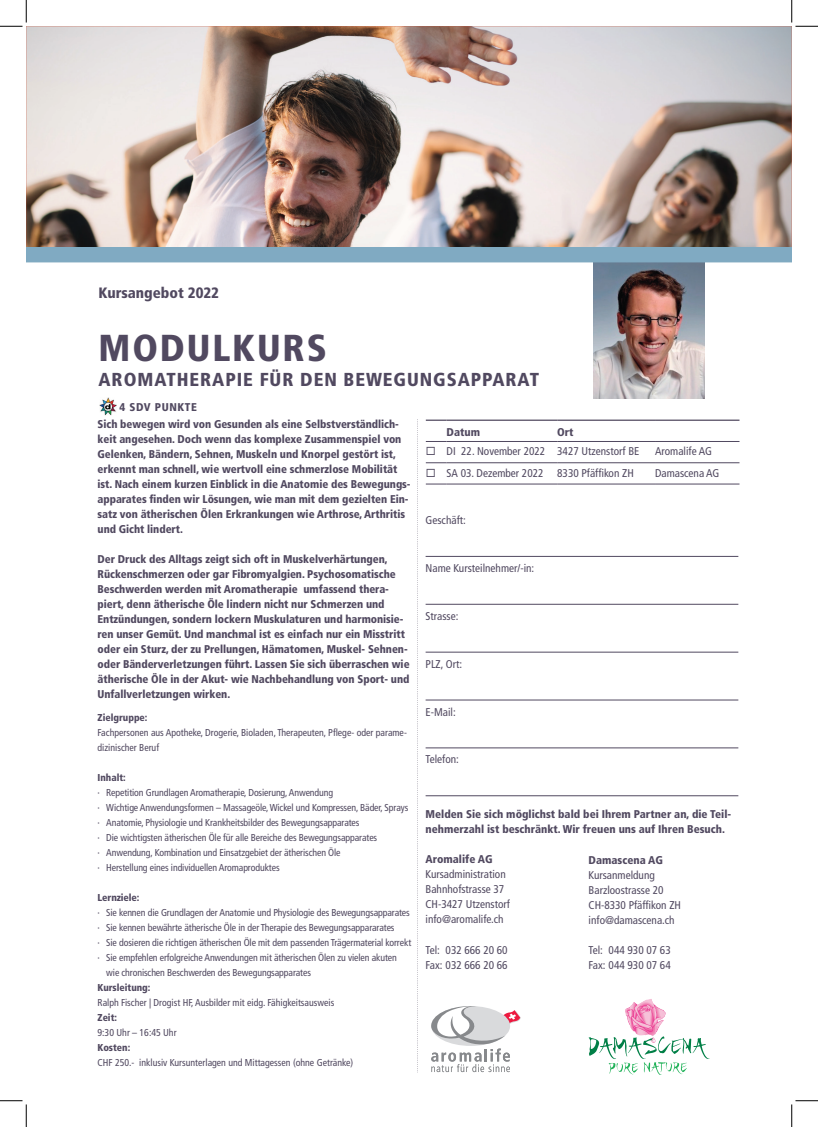
<style>
.page{position:relative;width:818px;height:1127px;background:#fff}
.page>*{position:absolute;margin:0;border:0;box-sizing:border-box;transform-origin:0 0}
.t1{font:900 condensed 37.5px "Frutiger LT Com";letter-spacing:.05em;color:#514960}
.t2{font:900 condensed 18.75px "Frutiger LT Com";letter-spacing:.05em;color:#514960}
.t3{font:900 condensed 15px "Frutiger LT Com";color:#514960}
.t4{font:900 condensed 11.25px/15px "Frutiger LT Com";letter-spacing:-.005em;color:#514960}
.t5{font:condensed 11.25px/15px "Frutiger LT Com";color:#514960}
.t6{font:condensed 10px/15px "Frutiger LT Com";letter-spacing:-.01em;color:#514960}
.t7{font:900 condensed 10px "Frutiger LT Com";color:#514960}
</style>
<div class="page">
<img style="left:26px;top:26px;width:766px;height:221px">
<img style="left:593px;top:262px;width:112px;height:137px">
<div style="left:26px;top:247px;width:766px;height:15px;background:#80aac2"></div>
<img style="left:630px;top:999px;width:26px;height:26px">
<img style="left:625px;top:1007px;width:5px;height:18px">
<img style="left:656px;top:1006px;width:10px;height:19px">
<svg style="left:589px;top:1025px;width:120px;height:49px"></svg>
<svg style="left:431px;top:1006px;width:90px;height:65px"></svg>
<svg style="left:417px;top:419px;width:1px;height:653px"></svg>
<hr style="left:426px;top:419px;width:21px;height:2px;background:#514960">
<hr style="left:447px;top:419px;width:110px;height:2px;background:#514960">
<hr style="left:557px;top:419px;width:98px;height:2px;background:#514960">
<hr style="left:655px;top:419px;width:84px;height:2px;background:#514960">
<svg style="left:426px;top:441px;width:21px;height:1px"></svg>
<hr style="left:447px;top:441px;width:110px;height:1px;background:#514960">
<hr style="left:557px;top:441px;width:98px;height:1px;background:#514960">
<hr style="left:655px;top:441px;width:84px;height:1px;background:#514960">
<hr style="left:557px;top:483px;width:98px;height:1px;background:#514960">
<hr style="left:655px;top:483px;width:84px;height:1px;background:#514960">
<svg style="left:426px;top:462px;width:21px;height:1px"></svg>
<hr style="left:447px;top:462px;width:110px;height:1px;background:#514960">
<hr style="left:557px;top:462px;width:98px;height:1px;background:#514960">
<hr style="left:655px;top:462px;width:84px;height:1px;background:#514960">
<svg style="left:426px;top:483px;width:21px;height:1px"></svg>
<hr style="left:447px;top:483px;width:110px;height:1px;background:#514960">
<hr style="left:426px;top:556px;width:312px;height:1px;background:#514960">
<hr style="left:426px;top:604px;width:312px;height:1px;background:#514960">
<hr style="left:426px;top:651px;width:312px;height:1px;background:#514960">
<hr style="left:426px;top:699px;width:312px;height:1px;background:#514960">
<hr style="left:426px;top:747px;width:312px;height:1px;background:#514960">
<hr style="left:426px;top:795px;width:312px;height:1px;background:#514960">
<img style="left:99px;top:398px;width:17px;height:18px">
<svg style="left:0;top:0;width:27px;height:27px"></svg>
<svg style="left:0;top:1100px;width:27px;height:26px"></svg>
<svg style="left:791px;top:0;width:27px;height:27px"></svg>
<svg style="left:791px;top:1100px;width:27px;height:26px"></svg>
<h3 class="t3" style="left:99px;top:284px;width:122px">Kursangebot 2022</h3>
<h1 class="t1" style="left:99px;top:325px;width:230px">MODULKURS</h1>
<h2 class="t2" style="left:99px;top:368px;width:442px">AROMATHERAPIE FÜR DEN BEWEGUNGSAPPARAT</h2>
<p class="t4" style="left:98px;top:399px;width:303px;line-height:16.8px;text-indent:22px">4 SDV PUNKTE<br>Sich bewegen wird von Gesunden als eine Selbstverständlich-</p>
<p class="t4" style="left:98px;top:431px;width:315px">keit angesehen. Doch wenn das komplexe Zusammenspiel von Gelenken, Bändern, Sehnen, Muskeln und Knorpel gestört ist, erkennt man schnell, wie wertvoll eine schmerzlose Mobilität ist. Nach einem kurzen Einblick in die Anatomie des Bewegungs&shy;apparates finden wir Lösungen, wie man mit dem gezielten Ein&shy;satz von ätherischen Ölen Erkrankungen wie Arthrose, Arthritis und Gicht lindert.</p>
<p class="t4" style="left:98px;top:551px;width:313px">Der Druck des Alltags zeigt sich oft in Muskelverhärtungen, Rückenschmerzen oder gar Fibromyalgien. Psychosomatische Beschwerden werden mit Aromatherapie umfassend thera&shy;piert, denn ätherische Öle lindern nicht nur Schmerzen und Entzündungen, sondern lockern Muskulaturen und harmonisie&shy;ren unser Gemüt. Und manchmal ist es einfach nur ein Misstritt oder ein Sturz, der zu Prellungen, Hämatomen, Muskel- Sehnen&shy;oder Bänderverletzungen führt. Lassen Sie sich überraschen wie ätherische Öle in der Akut- wie Nachbehandlung von Sport- und Unfallverletzungen wirken.</p>
<p class="t7" style="left:98px;top:711px;width:51px">Zielgruppe:</p>
<p class="t6" style="left:98px;top:724px;width:311px">Fachpersonen aus Apotheke, Drogerie, Bioladen, Therapeuten, Pflege- oder parame&shy;dizinischer Beruf</p>
<p class="t7" style="left:98px;top:771px;width:30px">Inhalt:</p>
<p class="t6" style="left:98px;top:784px;width:312px">· Repetition Grundlagen Aromatherapie, Dosierung, Anwendung<br>· Wichtige Anwendungsformen – Massageöle, Wickel und Kompressen, Bäder, Sprays · Anatomie, Physiologie und Krankheitsbilder des Bewegungsapparates<br>· Die wichtigsten ätherischen Öle für alle Bereiche des Bewegungsapparates<br>· Anwendung, Kombination und Einsatzgebiet der ätherischen Öle<br>· Herstellung eines individuellen Aromaproduktes</p>
<p class="t7" style="left:98px;top:891px;width:43px">Lernziele:</p>
<p class="t6" style="left:98px;top:904px;width:314px">· Sie kennen die Grundlagen der Anatomie und Physiologie des Bewegungsapparates</p>
<p class="t6" style="left:98px;top:919px;width:298px">· Sie kennen bewährte ätherische Öle in der Therapie des Bewegungsappararates</p>
<p class="t6" style="left:98px;top:934px;width:315px">· Sie dosieren die richtigen ätherischen Öle mit dem passenden Trägermaterial korrekt</p>
<p class="t6" style="left:98px;top:949px;width:301px">· Sie empfehlen erfolgreiche Anwendungen mit ätherischen Ölen zu vielen akuten</p>
<p class="t6" style="left:106px;top:964px;width:206px">wie chronischen Beschwerden des Bewegungsapparates</p>
<p class="t7" style="left:98px;top:981px;width:54px">Kursleitung:</p>
<p class="t6" style="left:98px;top:994px;width:238px">Ralph Fischer | Drogist HF, Ausbilder mit eidg. Fähigkeitsausweis</p>
<p class="t7" style="left:98px;top:1011px;width:21px">Zeit:</p>
<p class="t6" style="left:98px;top:1024px;width:81px">9:30 Uhr – 16:45 Uhr</p>
<p class="t7" style="left:98px;top:1041px;width:34px">Kosten:</p>
<p class="t6" style="left:98px;top:1054px;width:257px">CHF 250.- inklusiv Kursunterlagen und Mittagessen (ohne Getränke)</p>
<p class="t4" style="left:447px;top:424px;width:35px">Datum</p>
<p class="t4" style="left:557px;top:424px;width:18px">Ort</p>
<p class="t5" style="left:426px;top:443px;width:215px">◻ DI 22. November 2022 3427 Utzenstorf BE</p>
<p class="t5" style="left:655px;top:443px;width:58px">Aromalife AG</p>
<p class="t5" style="left:426px;top:465px;width:209px">◻ SA 03. Dezember 2022 8330 Pfäffikon ZH</p>
<p class="t5" style="left:655px;top:465px;width:66px">Damascena AG</p>
<p class="t5" style="left:426px;top:512px;width:42px">Geschäft:</p>
<p class="t5" style="left:426px;top:560px;width:110px">Name Kursteilnehmer/-in:</p>
<p class="t5" style="left:426px;top:608px;width:34px">Strasse:</p>
<p class="t5" style="left:426px;top:656px;width:38px">PLZ, Ort:</p>
<p class="t5" style="left:426px;top:704px;width:32px">E-Mail:</p>
<p class="t5" style="left:426px;top:751px;width:35px">Telefon:</p>
<p class="t4" style="left:426px;top:806px;width:307px">Melden Sie sich möglichst bald bei Ihrem Partner an, die Teil&shy;nehmerzahl ist beschränkt. Wir freuen uns auf Ihren Besuch.</p>
<p class="t4" style="left:426px;top:851px;width:68px">Aromalife AG</p>
<p class="t5" style="left:426px;top:866px;width:86px">Kursadministration<br>Bahnhofstrasse 37<br>CH-3427 Utzenstorf info@aromalife.ch</p>
<p class="t5" style="left:426px;top:941px;width:84px">Tel: 032 666 20 60<br>Fax: 032 666 20 66</p>
<p class="t4" style="left:589px;top:851px;width:76px">Damascena AG</p>
<p class="t5" style="left:589px;top:866px;width:94px">Kursanmeldung<br>Barzloostrasse 20<br>CH-8330 Pfäffikon ZH info@damascena.ch</p>
<p class="t5" style="left:589px;top:941px;width:84px">Tel: 044 930 07 63<br>Fax: 044 930 07 64</p>
</div>
